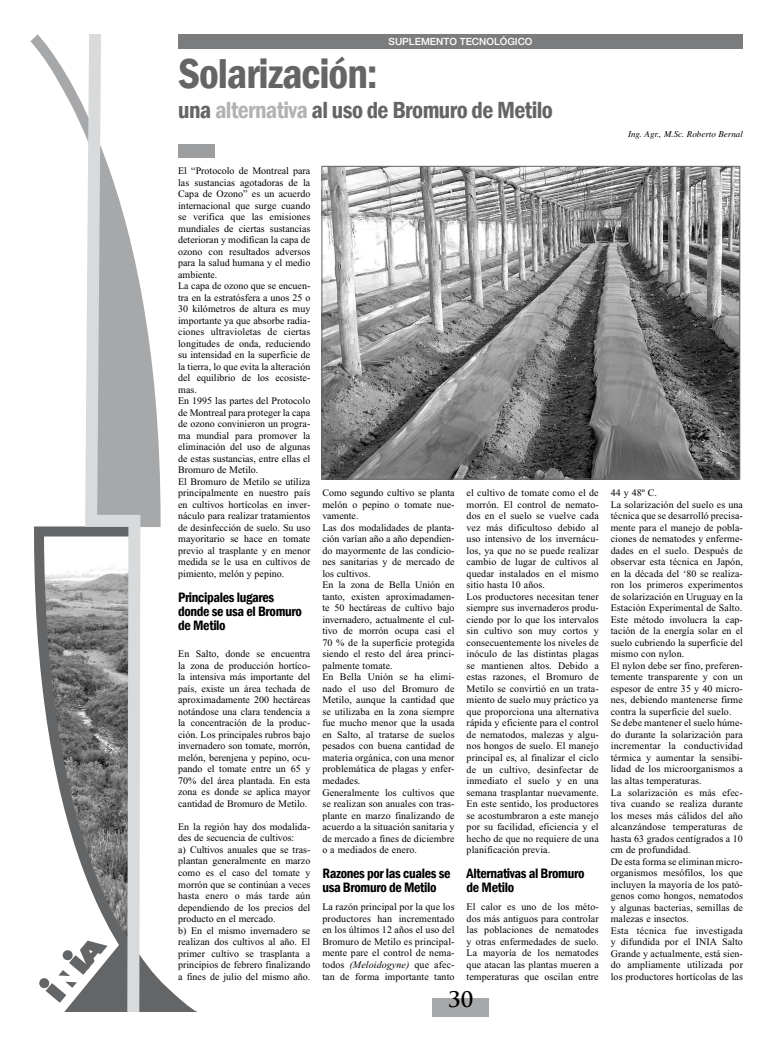
<style>
.page{position:relative;width:777px;height:1046px;background:#fff}
.page>*{position:absolute;margin:0;border:0;box-sizing:border-box;transform-origin:0 0}
.t1{font:600 condensed 43px "Franklin Gothic";letter-spacing:-.025em;color:#646567}
.t2{font:600 condensed 24px "Franklin Gothic";letter-spacing:-.025em;color:#646567}
.t3{font:700 21px "Trajan Pro";color:#000}
.t4{font:600 condensed 14px/14px "Franklin Gothic";letter-spacing:-.025em;color:#000}
.t5{font:10px/11.5px "Times New Roman";letter-spacing:.01em;color:#000}
.t6{font:500 10px "Helvetica Neue";color:#fff}
.t7{font:italic 9px "Times";color:#000}
.s1{color:#b1b3b4}
.s2{font-style:italic}
</style>
<div class="page">
<div style="left:432px;top:998px;width:57px;height:19px;background:#a7a8aa"></div>
<svg style="left:30px;top:34px;width:131px;height:487px"></svg>
<div style="left:179px;top:35px;width:564px;height:14px;background:#7b7c7e"></div>
<svg style="left:49px;top:986px;width:149px;height:26px"></svg>
<img style="left:323px;top:168px;width:415px;height:310px">
<div style="left:321px;top:166px;width:419px;height:314px;border:1px solid #646567"></div>
<div style="left:178px;top:144px;width:37px;height:13px;background:#9c9d9f"></div>
<svg style="left:34px;top:521px;width:132px;height:473px"></svg>
<svg style="left:79px;top:34px;width:67px;height:978px"></svg>
<p class="t6" style="left:388px;top:36px;width:145px">SUPLEMENTO TECNOLÓGICO</p>
<h1 class="t1" style="left:178px;top:45px;width:201px">Solarización:</h1>
<h2 class="t2" style="left:178px;top:94px;width:376px">una <span class="s1">alternativa</span> al uso de Bromuro de Metilo</h2>
<p class="t5" style="left:178px;top:165px;width:134px">El “Protocolo de Montreal para las sustancias agotadoras de la<br>Capa de Ozono” es un acuerdo internacional que surge cuando se verifica que las emisiones mundiales de ciertas sustancias deterioran y modifican la capa de ozono con resultados adversos para la salud humana y el medio ambiente.<br>La capa de ozono que se encuen&shy;tra en la estratósfera a unos 25 o<br>30 kilómetros de altura es muy importante ya que absorbe radia&shy;ciones ultravioletas de ciertas longitudes de onda, reduciendo su intensidad en la superficie de la tierra, lo que evita la alteración del equilibrio de los ecosiste&shy;mas.<br>En 1995 las partes del Protocolo de Montreal para proteger la capa de ozono convinieron un progra&shy;ma mundial para promover la eliminación del uso de algunas de estas sustancias, entre ellas el<br>Bromuro de Metilo.<br>El Bromuro de Metilo se utiliza principalmente en nuestro país en cultivos hortícolas en inver&shy;náculo para realizar tratamientos de desinfección de suelo. Su uso mayoritario se hace en tomate previo al trasplante y en menor medida se le usa en cultivos de pimiento, melón y pepino.</p>
<h3 class="t4" style="left:178px;top:590px;width:125px">Principales lugares donde se usa el Bromuro de Metilo</h3>
<p class="t5" style="left:178px;top:648px;width:134px;text-align:justify">En Salto, donde se encuentra la zona de producción hortíco&shy;la intensiva más importante del país, existe un área techada de aproximadamente 200 hectáreas notándose una clara tendencia a la concentración de la produc&shy;ción. Los principales rubros bajo invernadero son tomate, morrón, melón, berenjena y pepino, ocu&shy;pando el tomate entre un 65 y 70% del área plantada. En esta zona es donde se aplica mayor cantidad de Bromuro de Metilo.</p>
<p class="t5" style="left:178px;top:821px;width:134px">En la región hay dos modalida&shy;des de secuencia de cultivos:<br>a) Cultivos anuales que se tras&shy;plantan generalmente en marzo como es el caso del tomate y morrón que se continúan a veces hasta enero o más tarde aún dependiendo de los precios del producto en el mercado.<br>b) En el mismo invernadero se realizan dos cultivos al año. El primer cultivo se trasplanta a principios de febrero finalizando a fines de julio del mismo año.</p>
<p class="t5" style="left:322px;top:487px;width:134px">Como segundo cultivo se planta melón o pepino o tomate nue&shy;vamente.<br>Las dos modalidades de planta&shy;ción varían año a año dependien&shy;do mayormente de las condicio&shy;nes sanitarias y de mercado de los cultivos.<br>En la zona de Bella Unión en tanto, existen aproximadamen&shy;te 50 hectáreas de cultivo bajo invernadero, actualmente el cul&shy;tivo de morrón ocupa casi el<br>70 % de la superficie protegida siendo el resto del área princi&shy;palmente tomate.<br>En Bella Unión se ha elimi&shy;nado el uso del Bromuro de<br>Metilo, aunque la cantidad que se utilizaba en la zona siempre fue mucho menor que la usada en Salto, al tratarse de suelos pesados con buena cantidad de materia orgánica, con una menor problemática de plagas y enfer&shy;medades.<br>Generalmente los cultivos que se realizan son anuales con tras&shy;plante en marzo finalizando de acuerdo a la situación sanitaria y de mercado a fines de diciembre o a mediados de enero.</p>
<h3 class="t4" style="left:322px;top:867px;width:130px">Razones por las cuales se usa Bromuro de Metilo</h3>
<p class="t5" style="left:322px;top:902px;width:134px;text-align:justify">La razón principal por la que los productores han incrementado en los últimos 12 años el uso del Bromuro de Metilo es principal&shy;mente pare el control de nema&shy;todos <span class="s2">(Meloidogyne)</span> que afec&shy;tan de forma importante tanto</p>
<p class="t5" style="left:466px;top:487px;width:134px">el cultivo de tomate como el de morrón. El control de nemato&shy;dos en el suelo se vuelve cada vez más dificultoso debido al uso intensivo de los invernácu&shy;los, ya que no se puede realizar cambio de lugar de cultivos al quedar instalados en el mismo sitio hasta 10 años.<br>Los productores necesitan tener siempre sus invernaderos produ&shy;ciendo por lo que los intervalos sin cultivo son muy cortos y consecuentemente los niveles de inóculo de las distintas plagas se mantienen altos. Debido a estas razones, el Bromuro de<br>Metilo se convirtió en un trata&shy;miento de suelo muy práctico ya que proporciona una alternativa rápida y eficiente para el control de nematodos, malezas y algu&shy;nos hongos de suelo. El manejo principal es, al finalizar el ciclo de un cultivo, desinfectar de inmediato el suelo y en una semana trasplantar nuevamente.<br>En este sentido, los productores se acostumbraron a este manejo por su facilidad, eficiencia y el hecho de que no requiere de una planificación previa.</p>
<h3 class="t4" style="left:466px;top:867px;width:119px">Alternativas al Bromuro de Metilo</h3>
<p class="t5" style="left:466px;top:902px;width:134px;text-align:justify">El calor es uno de los méto&shy;dos más antiguos para controlar las poblaciones de nematodes y otras enfermedades de suelo.<br>La mayoría de los nematodes que atacan las plantas mueren a temperaturas que oscilan entre</p>
<h3 class="t3" style="left:448px;top:986px;width:27px">30</h3>
<p class="t7" style="left:628px;top:129px;width:116px">Ing. Agr., M.Sc. Roberto Bernal</p>
<p class="t5" style="left:611px;top:487px;width:134px">44 y 48º C.<br>La solarización del suelo es una técnica que se desarrolló precisa&shy;mente para el manejo de pobla&shy;ciones de nematodes y enferme&shy;dades en el suelo. Después de observar esta técnica en Japón, en la década del ‘80 se realiza&shy;ron los primeros experimentos de solarización en Uruguay en la<br>Estación Experimental de Salto.<br>Este método involucra la cap&shy;tación de la energía solar en el suelo cubriendo la superficie del mismo con nylon.<br>El nylon debe ser fino, preferen&shy;temente transparente y con un espesor de entre 35 y 40 micro&shy;nes, debiendo mantenerse firme contra la superficie del suelo.<br>Se debe mantener el suelo húme&shy;do durante la solarización para incrementar la conductividad térmica y aumentar la sensibi&shy;lidad de los microorganismos a las altas temperaturas.<br>La solarización es más efec&shy;tiva cuando se realiza durante los meses más cálidos del año alcanzándose temperaturas de hasta 63 grados centígrados a 10 cm de profundidad.<br>De esta forma se eliminan micro&shy;organismos mesófilos, los que incluyen la mayoría de los pató&shy;genos como hongos, nematodos y algunas bacterias, semillas de malezas e insectos.<br>Esta técnica fue investigada y difundida por el INIA Salto<br>Grande y actualmente, está sien&shy;do ampliamente utilizada por los productores hortícolas de las</p>
</div>
